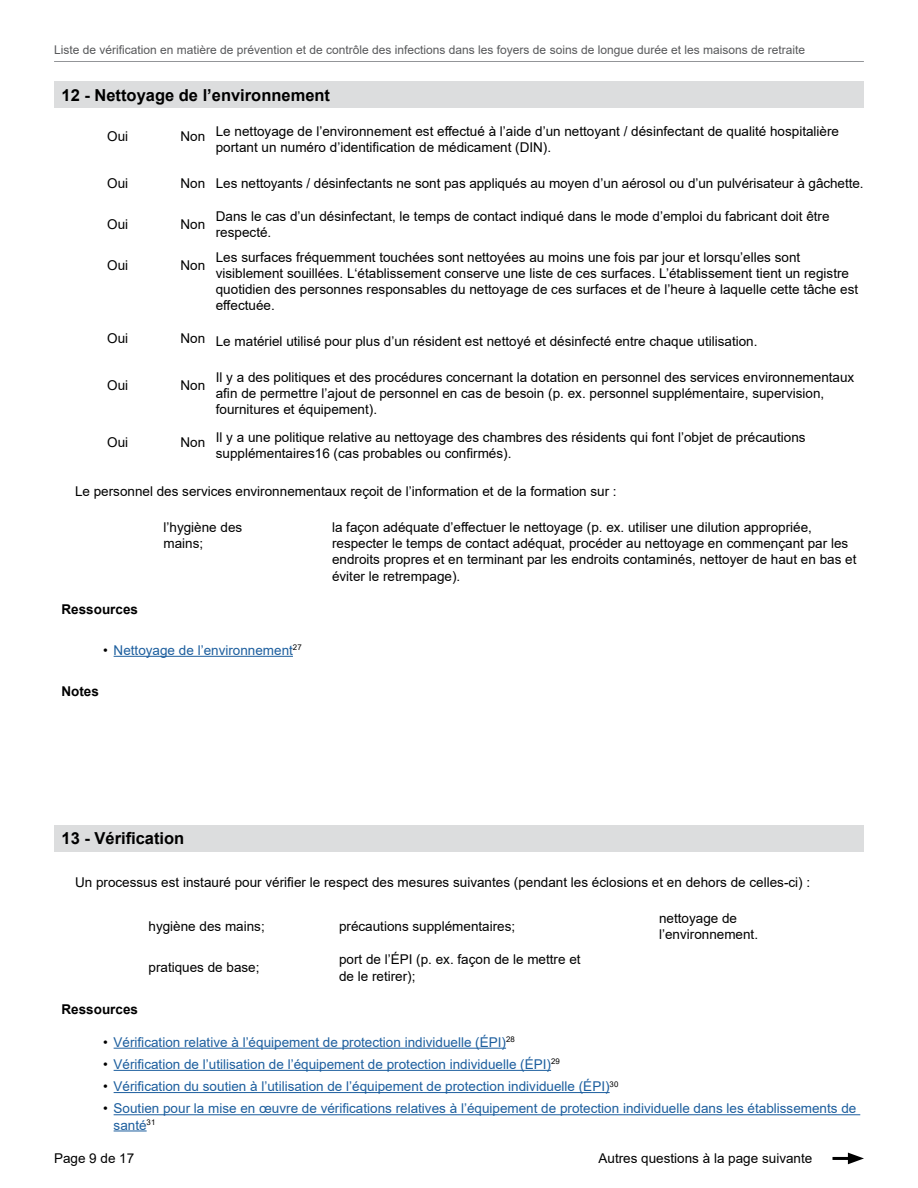
<style>
.page{position:relative;width:918px;height:1188px;background:#fff}
.page>*{position:absolute;margin:0;border:0;box-sizing:border-box;transform-origin:0 0}
.Heading_2_-_Number_list{font:700 16.5px "Dsspsq Arial";color:#000}
.Body_Text{font:13.5px/16.2px "Kdpddn Arial";color:#000}
.Body_Text-2{font:13.5px/16.2px "Bjkgrb Arial";color:#000}
.bullet{font:13.5px/16.2px "Bjkgrb Arial";color:#1c5e9e}
.t1{font:13.5px "Lqgrwr Arial";color:#000}
.bullet-2{font:13.5px "Kdpddn Arial";color:#1c5e9e}
.Body_Text-3{font:700 13.5px "Dsspsq Arial";color:#000}
.t2{font:12px "Sfjdxx Arial";color:#58595b}
.s1{font-family:"Bjkgrb Arial"}
.s2{font-family:"Kdpddn Arial"}
.s3{color:#000}
.s4{font-family:"Kdpddn Arial";color:#000}
</style>
<div class="page">
<hr style="left:832px;top:1157px;width:22px;height:3px;background:#000">
<svg style="left:848px;top:1153px;width:16px;height:11px"></svg>
<hr style="left:54px;top:61px;width:810px;height:1px;background:#939598">
<div style="left:54px;top:81px;width:810px;height:27px;background:#dcddde"></div>
<hr style="left:114px;top:656px;width:179px;height:1px;background:#1c5e9e">
<div style="left:54px;top:825px;width:810px;height:27px;background:#dcddde"></div>
<hr style="left:114px;top:1048px;width:392px;height:1px;background:#1c5e9e">
<hr style="left:114px;top:1070px;width:437px;height:1px;background:#1c5e9e">
<hr style="left:114px;top:1092px;width:496px;height:1px;background:#1c5e9e">
<hr style="left:114px;top:1114px;width:746px;height:1px;background:#1c5e9e">
<hr style="left:114px;top:1130px;width:33px;height:1px;background:#1c5e9e">
<p class="t2" style="left:54px;top:42px;width:753px">Liste de vérification en matière de prévention et de contrôle des infections dans les foyers de soins de longue durée et les maisons de retraite</p>
<h2 class="Heading_2_-_Number_list" style="left:62px;top:83px;width:270px">12 - Nettoyage de l’environnement</h2>
<p class="Body_Text-2" style="left:216px;top:123px;width:625px">Le nettoyage de l’environnement est effectué à l’aide d’un nettoyant / désinfectant de qualité hospitalière portant un numéro d’identification de médicament (DIN).</p>
<p class="Body_Text-2" style="left:216px;top:175px;width:649px">Les nettoyants / désinfectants ne sont pas appliqués au moyen d’un aérosol ou d’un pulvérisateur à gâchette.</p>
<p class="Body_Text" style="left:216px;top:208px;width:615px">Dans le cas d’un désinfectant, le temps de contact indiqué dans le mode d’emploi du fabricant doit être <span class="s1">respecté.</span></p>
<p class="Body_Text" style="left:216px;top:249px;width:644px">Les surfaces fréquemment touchées sont nettoyées au moins une fois par jour et lorsqu’elles sont <span class="s1">visiblement souillées. L‘établissement conserve une liste de ces surfaces. L’établissement tient un registre </span>quotidien des personnes responsables du nettoyage de ces surfaces et de l’heure à laquelle cette tâche est <span class="s1">effectuée.</span></p>
<p class="Body_Text-2" style="left:216px;top:333px;width:543px">Le matériel utilisé pour plus d’un résident est nettoyé et désinfecté entre chaque utilisation.</p>
<p class="Body_Text-2" style="left:216px;top:369px;width:640px"><span class="s2">Il y a des politiques et des procédures concernant la dotation en personnel des services environnementaux </span>afin de permettre l’ajout de personnel en cas de besoin (p. ex. personnel supplémentaire, supervision, fournitures et équipement).</p>
<p class="Body_Text" style="left:216px;top:429px;width:591px">Il y a une politique relative au nettoyage des chambres des résidents qui font l’objet de précautions <span class="s1">supplémentaires16 (cas probables ou confirmés).</span></p>
<p class="Body_Text" style="left:107px;top:128px;width:23px">Oui</p>
<p class="Body_Text" style="left:107px;top:175px;width:23px">Oui</p>
<p class="Body_Text" style="left:107px;top:216px;width:23px">Oui</p>
<p class="Body_Text" style="left:107px;top:257px;width:23px">Oui</p>
<p class="Body_Text" style="left:181px;top:128px;width:26px">Non</p>
<p class="Body_Text" style="left:181px;top:175px;width:26px">Non</p>
<p class="Body_Text" style="left:181px;top:216px;width:26px">Non</p>
<p class="Body_Text" style="left:181px;top:257px;width:26px">Non</p>
<p class="Body_Text" style="left:107px;top:331px;width:23px">Oui</p>
<p class="Body_Text" style="left:107px;top:377px;width:23px">Oui</p>
<p class="Body_Text" style="left:181px;top:331px;width:26px">Non</p>
<p class="Body_Text" style="left:181px;top:377px;width:26px">Non</p>
<p class="Body_Text" style="left:107px;top:434px;width:23px">Oui</p>
<p class="Body_Text" style="left:181px;top:434px;width:26px">Non</p>
<p class="Body_Text" style="left:75px;top:483px;width:543px">Le personnel des services environnementaux reçoit de l’information et de la formation sur :</p>
<p class="Body_Text-3" style="left:62px;top:599px;width:78px">Ressources</p>
<p class="Body_Text" style="left:164px;top:519px;width:80px">l’hygiène des mains;</p>
<p class="Body_Text" style="left:332px;top:519px;width:526px"><span class="s1">la façon adéquate d’effectuer le nettoyage (p. ex. utiliser une dilution appropriée, </span>respecter le temps de contact adéquat, procéder au nettoyage en commençant par les endroits propres et en terminant par les endroits contaminés, nettoyer de haut en bas et <span class="s1">éviter le retrempage).</span></p>
<p class="bullet-2" style="left:103px;top:641px;width:200px"><span class="s3">•</span> Nettoyage de l’environnement<sup>27</sup></p>
<p class="Body_Text-3" style="left:62px;top:682px;width:39px">Notes</p>
<h2 class="Heading_2_-_Number_list" style="left:62px;top:827px;width:124px">13 - Vérification</h2>
<p class="Body_Text-2" style="left:75px;top:874px;width:737px">Un processus est instauré pour vérifier le respect des mesures suivantes (pendant les éclosions et en dehors de celles-ci) :</p>
<p class="Body_Text-3" style="left:62px;top:999px;width:78px">Ressources</p>
<p class="Body_Text" style="left:149px;top:918px;width:118px">hygiène des mains;</p>
<p class="Body_Text" style="left:149px;top:960px;width:113px">pratiques de base;</p>
<p class="Body_Text" style="left:339px;top:918px;width:178px">précautions supplémentaires;</p>
<p class="Body_Text-2" style="left:339px;top:951px;width:243px">port de l’ÉPI (p. ex. façon de le mettre et <span class="s2">de le retirer);</span></p>
<p class="Body_Text-2" style="left:659px;top:910px;width:101px"><span class="s2">nettoyage de </span>l’environnement.</p>
<p class="bullet" style="left:103px;top:1034px;width:413px"><span class="s4">•</span> Vérification relative à l’équipement de protection individuelle (ÉPI)<sup>28</sup></p>
<p class="bullet" style="left:103px;top:1056px;width:458px"><span class="s4">•</span> Vérification de l’utilisation de l’équipement de protection individuelle (ÉPI)<sup>29</sup></p>
<p class="bullet" style="left:103px;top:1078px;width:517px"><span class="s4">•</span> Vérification du soutien à l’utilisation de l’équipement de protection individuelle (ÉPI)<sup>30</sup></p>
<p class="bullet" style="left:114px;top:1100px;width:744px;text-indent:-10px"><span class="s4">•</span> Soutien pour la mise en œuvre de vérifications relatives à l’équipement de protection individuelle dans les établissements de <span class="s2">santé</span><sup>31</sup></p>
<p class="Body_Text" style="left:54px;top:1150px;width:82px">Page 9 de 17</p>
<p class="t1" style="left:598px;top:1149px;width:215px">Autres questions à la page suivante</p>
</div>
